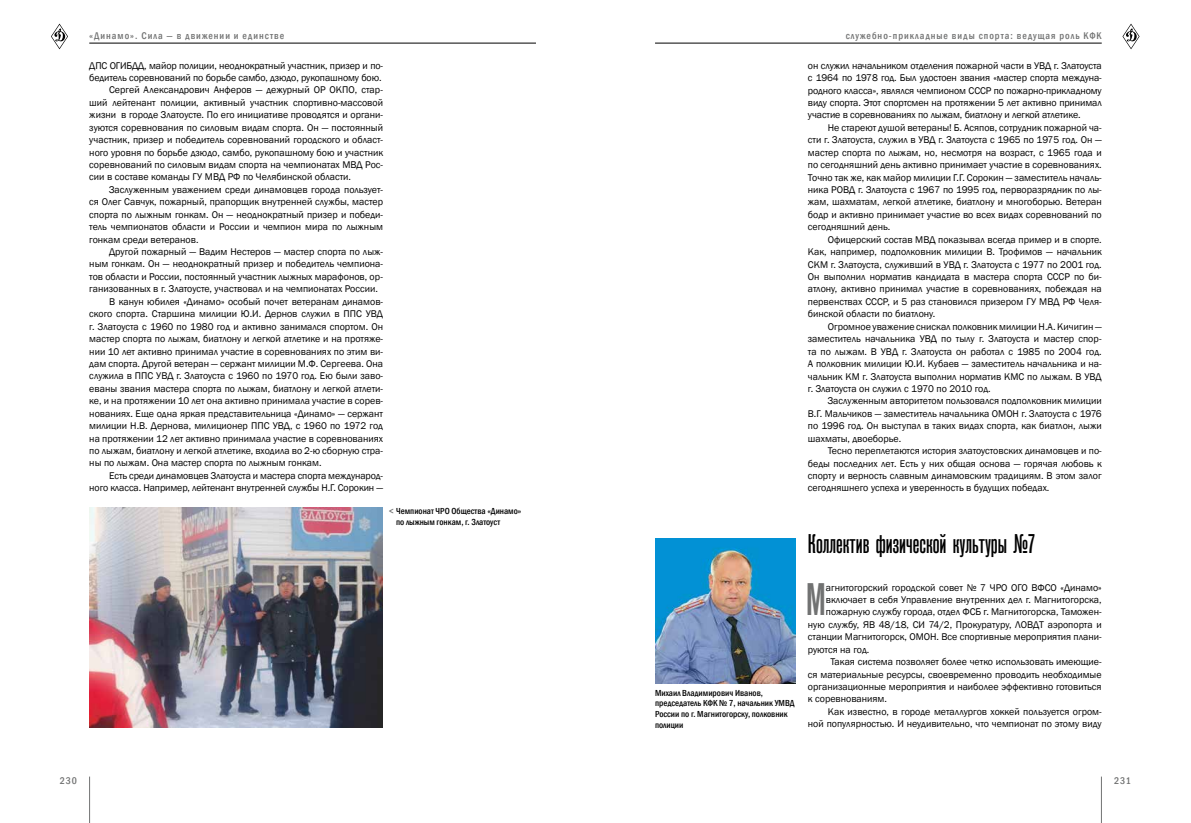
<style>
.page{position:relative;width:1191px;height:823px;background:#fff}
.page>*{position:absolute;margin:0;border:0;box-sizing:border-box;transform-origin:0 0}
.t1{font:500 45.5px "Reforma Grotesk";color:#717272}
.t2{font:500 27px "Reforma Grotesk";color:#000}
.t3{font:10px/12.4px "Franklin Gothic";color:#000;text-align:justify}
.t4{font:500 condensed 10px "Franklin Gothic";letter-spacing:.1em;color:#717272}
.t5{font:500 condensed 9px/10.8px "Franklin Gothic";color:#000}
.s1{color:#717272}
</style>
<div class="page">
<svg style="left:1122px;top:24px;width:17px;height:25px"></svg>
<svg style="left:51px;top:24px;width:17px;height:25px"></svg>
<hr style="left:655px;top:43px;width:446px;height:1px;background:#000">
<hr style="left:1101px;top:776px;width:1px;height:46px;background:#717272">
<hr style="left:89px;top:776px;width:1px;height:46px;background:#717272">
<hr style="left:89px;top:43px;width:447px;height:1px;background:#000">
<img style="left:89px;top:507px;width:293px;height:220px">
<img style="left:655px;top:538px;width:141px;height:145px">
<p class="t4" style="left:89px;top:29px;width:196px">«Динамо». Сила — в движении и единстве</p>
<p class="t3" style="left:89px;top:59px;width:295px">ДПС ОГИБДД, майор полиции, неоднократный участник, призер и по-</p>
<p class="t3" style="left:89px;top:72px;width:294px">бедитель соревнований по борьбе самбо, дзюдо, рукопашному бою.</p>
<p class="t3" style="left:109px;top:84px;width:275px">Сергей Александрович Анферов — дежурный ОР ОКПО, стар-</p>
<p class="t3" style="left:89px;top:96px;width:295px">ший лейтенант полиции, активный участник спортивно-массовой</p>
<p class="t3" style="left:89px;top:109px;width:295px">жизни в городе Златоусте. По его инициативе проводятся и органи-</p>
<p class="t3" style="left:89px;top:121px;width:295px">зуются соревнования по силовым видам спорта. Он — постоянный</p>
<p class="t3" style="left:89px;top:134px;width:295px">участник, призер и победитель соревнований городского и област-</p>
<p class="t3" style="left:89px;top:146px;width:295px">ного уровня по борьбе дзюдо, самбо, рукопашному бою и участник</p>
<p class="t3" style="left:89px;top:158px;width:295px">соревнований по силовым видам спорта на чемпионатах МВД Рос-</p>
<p class="t3" style="left:89px;top:171px;width:263px">сии в составе команды ГУ МВД РФ по Челябинской области.</p>
<p class="t3" style="left:109px;top:183px;width:275px">Заслуженным уважением среди динамовцев города пользует-</p>
<p class="t3" style="left:89px;top:196px;width:295px">ся Олег Савчук, пожарный, прапорщик внутренней службы, мастер</p>
<p class="t3" style="left:89px;top:208px;width:295px">спорта по лыжным гонкам. Он — неоднократный призер и победи-</p>
<p class="t3" style="left:89px;top:221px;width:295px">тель чемпионатов области и России и чемпион мира по лыжным</p>
<p class="t3" style="left:89px;top:233px;width:111px">гонкам среди ветеранов.</p>
<p class="t3" style="left:109px;top:245px;width:275px">Другой пожарный — Вадим Нестеров — мастер спорта по лыж-</p>
<p class="t3" style="left:89px;top:258px;width:295px">ным гонкам. Он — неоднократный призер и победитель чемпиона-</p>
<p class="t3" style="left:89px;top:270px;width:295px">тов области и России, постоянный участник лыжных марафонов, ор-</p>
<p class="t3" style="left:89px;top:283px;width:290px">ганизованных в г. Златоусте, участвовал и на чемпионатах России.</p>
<p class="t3" style="left:109px;top:295px;width:275px">В канун юбилея «Динамо» особый почет ветеранам динамов-</p>
<p class="t3" style="left:89px;top:308px;width:295px">ского спорта. Старшина милиции Ю.И. Дернов служил в ППС УВД</p>
<p class="t3" style="left:89px;top:320px;width:295px">г. Златоуста с 1960 по 1980 год и активно занимался спортом. Он</p>
<p class="t3" style="left:89px;top:332px;width:295px">мастер спорта по лыжам, биатлону и легкой атлетике и на протяже-</p>
<p class="t3" style="left:89px;top:345px;width:295px">нии 10 лет активно принимал участие в соревнованиях по этим ви-</p>
<p class="t3" style="left:89px;top:357px;width:295px">дам спорта. Другой ветеран — сержант милиции М.Ф. Сергеева. Она</p>
<p class="t3" style="left:89px;top:370px;width:295px">служила в ППС УВД г. Златоуста с 1960 по 1970 год. Ею были заво-</p>
<p class="t3" style="left:89px;top:382px;width:295px">еваны звания мастера спорта по лыжам, биатлону и легкой атлети-</p>
<p class="t3" style="left:89px;top:394px;width:295px">ке, и на протяжении 10 лет она активно принимала участие в сорев-</p>
<p class="t3" style="left:89px;top:407px;width:295px">нованиях. Еще одна яркая представительница «Динамо» — сержант</p>
<p class="t3" style="left:89px;top:419px;width:295px">милиции Н.В. Дернова, милиционер ППС УВД, с 1960 по 1972 год</p>
<p class="t3" style="left:89px;top:432px;width:295px">на протяжении 12 лет активно принимала участие в соревнованиях</p>
<p class="t3" style="left:89px;top:444px;width:295px">по лыжам, биатлону и легкой атлетике, входила во 2-ю сборную стра-</p>
<p class="t3" style="left:89px;top:457px;width:234px">ны по лыжам. Она мастер спорта по лыжным гонкам.</p>
<p class="t3" style="left:109px;top:469px;width:275px">Есть среди динамовцев Златоуста и мастера спорта международ-</p>
<p class="t3" style="left:89px;top:481px;width:295px">ного класса. Например, лейтенант внутренней службы Н.Г. Сорокин —</p>
<p class="t5" style="left:396px;top:505px;width:127px;text-indent:-7px"><span class="s1">&lt;</span> Чемпионат ЧРО Общества «Динамо» по лыжным гонкам, г. Златоуст</p>
<p class="t4" style="left:845px;top:29px;width:257px">служебно-прикладные виды спорта: ведущая роль КФК</p>
<p class="t3" style="left:808px;top:59px;width:295px">он служил начальником отделения пожарной части в УВД г. Златоуста с 1964 по 1978 год. Был удостоен звания «мастер спорта междуна&shy;родного класса», являлся чемпионом СССР по пожарно-прикладному виду спорта. Этот спортсмен на протяжении 5 лет активно принимал участие в соревнованиях по лыжам, биатлону и легкой атлетике.</p>
<p class="t3" style="left:808px;top:121px;width:295px;text-indent:20px">Не стареют душой ветераны! Б. Асяпов, сотрудник пожарной ча&shy;сти г. Златоуста, служил в УВД г. Златоуста с 1965 по 1975 год. Он — мастер спорта по лыжам, но, несмотря на возраст, с 1965 года и по сегодняшний день активно принимает участие в соревнованиях.<br>Точно так же, как майор милиции Г.Г. Сорокин — заместитель началь&shy;ника РОВД г. Златоуста с 1967 по 1995 год, перворазрядник по лы&shy;жам, шахматам, легкой атлетике, биатлону и многоборью. Ветеран бодр и активно принимает участие во всех видах соревнований по сегодняшний день.</p>
<p class="t3" style="left:808px;top:233px;width:295px;text-indent:20px">Офицерский состав МВД показывал всегда пример и в спорте.<br>Как, например, подполковник милиции В. Трофимов — начальник СКМ г. Златоуста, служивший в УВД г. Златоуста с 1977 по 2001 год.<br>Он выполнил норматив кандидата в мастера спорта СССР по би&shy;атлону, активно принимал участие в соревнованиях, побеждая на первенствах СССР, и 5 раз становился призером ГУ МВД РФ Челя&shy;бинской области по биатлону.</p>
<p class="t3" style="left:808px;top:320px;width:295px;text-indent:20px">Огромное уважение снискал полковник милиции Н.А. Кичигин — заместитель начальника УВД по тылу г. Златоуста и мастер спор&shy;та по лыжам. В УВД г. Златоуста он работал с 1985 по 2004 год.<br>А полковник милиции Ю.И. Кубаев — заместитель начальника и на&shy;чальник КМ г. Златоуста выполнил норматив КМС по лыжам. В УВД г. Златоуста он служил с 1970 по 2010 год.</p>
<p class="t3" style="left:808px;top:395px;width:295px;text-indent:20px">Заслуженным авторитетом пользовался подполковник милиции В.Г. Мальчиков — заместитель начальника ОМОН г. Златоуста с 1976 по 1996 год. Он выступал в таких видах спорта, как биатлон, лыжи шахматы, двоеборье.</p>
<p class="t3" style="left:808px;top:444px;width:295px;text-indent:20px">Тесно переплетаются история златоустовских динамовцев и по&shy;беды последних лет. Есть у них общая основа — горячая любовь к спорту и верность славным динамовским традициям. В этом залог сегодняшнего успеха и уверенность в будущих победах.</p>
<p class="t5" style="left:655px;top:686px;width:141px">Михаил Владимирович Иванов, председатель КФК № 7, начальник УМВД<br>России по г. Магнитогорску, полковник полиции</p>
<h2 class="t2" style="left:808px;top:529px;width:228px">Коллектив физической культуры №7</h2>
<h1 class="t1" style="left:806px;top:575px;width:21px">М</h1>
<p class="t3" style="left:826px;top:581px;width:277px">агнитогорский городской совет № 7 ЧРО ОГО ВФСО «Динамо»</p>
<p class="t3" style="left:826px;top:593px;width:277px">включает в себя Управление внутренних дел г. Магнитогорска,</p>
<p class="t3" style="left:826px;top:605px;width:277px">пожарную службу города, отдел ФСБ г. Магнитогорска, Таможен-</p>
<p class="t3" style="left:808px;top:618px;width:295px">ную службу, ЯВ 48/18, СИ 74/2, Прокуратуру, ЛОВДТ аэропорта и</p>
<p class="t3" style="left:808px;top:630px;width:295px">станции Магнитогорск, ОМОН. Все спортивные мероприятия плани-</p>
<p class="t3" style="left:808px;top:643px;width:63px">руются на год.</p>
<p class="t3" style="left:830px;top:655px;width:273px">Такая система позволяет более четко использовать имеющие-</p>
<p class="t3" style="left:808px;top:668px;width:295px">ся материальные ресурсы, своевременно проводить необходимые</p>
<p class="t3" style="left:808px;top:680px;width:295px">организационные мероприятия и наиболее эффективно готовиться</p>
<p class="t3" style="left:808px;top:692px;width:81px">к соревнованиям.</p>
<p class="t3" style="left:827px;top:705px;width:275px">Как известно, в городе металлургов хоккей пользуется огром-</p>
<p class="t3" style="left:808px;top:717px;width:295px">ной популярностью. И неудивительно, что чемпионат по этому виду</p>
<p class="t4" style="left:60px;top:773px;width:19px">230</p>
<p class="t4" style="left:1114px;top:773px;width:18px">231</p>
</div>
